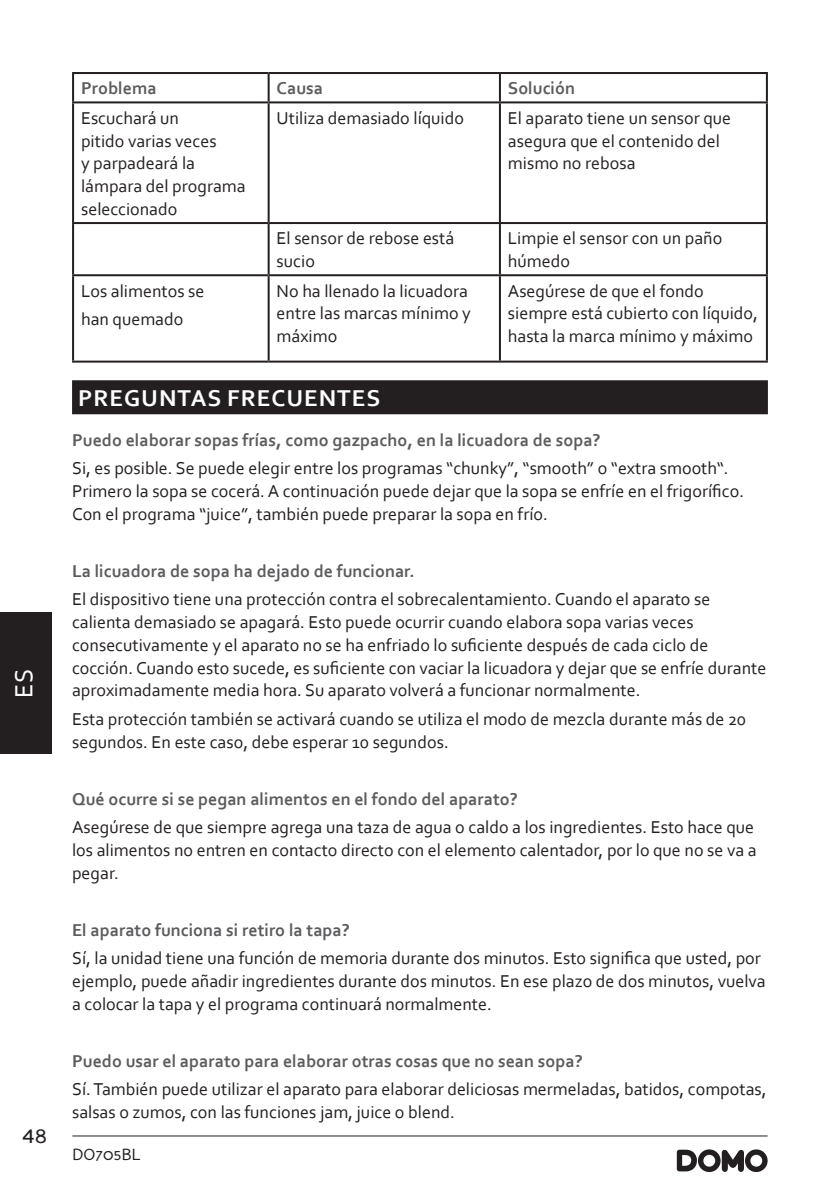
<style>
.page{position:relative;width:840px;height:1191px;background:#fff}
.page>*{position:absolute;margin:0;border:0;box-sizing:border-box;transform-origin:0 0}
.t1{font:26px "Corbel";color:#fff}
.TITEL_NIVEAU_1{font:700 24px "Corbel";letter-spacing:.04em;color:#fff}
.t2{font:24px "Perspective Sans";color:#231f20}
.TEKST{font:18px/22.8px "Corbel";color:#231f20}
.TITEL_NIVEAU_3{font:700 18px "Corbel";color:#5c5c5f}
.t3{font:16px "Perspective Sans";color:#231f20}
</style>
<div class="page">
<hr style="left:72px;top:1135px;width:695px;height:1px;background:#231f20">
<svg style="left:676px;top:1149px;width:91px;height:23px"></svg>
<div style="left:0;top:612px;width:51px;height:142px;background:#231f20"></div>
<div style="left:72px;top:380px;width:695px;height:34px;background:#231f20"></div>
<hr style="left:72px;top:72px;width:196px;height:2px;background:#231f20">
<hr style="left:72px;top:74px;width:2px;height:27px;background:#231f20">
<hr style="left:268px;top:72px;width:231px;height:2px;background:#231f20">
<hr style="left:267px;top:74px;width:2px;height:27px;background:#231f20">
<hr style="left:499px;top:72px;width:268px;height:2px;background:#231f20">
<hr style="left:498px;top:74px;width:2px;height:27px;background:#231f20">
<hr style="left:765px;top:74px;width:2px;height:27px;background:#231f20">
<hr style="left:72px;top:101px;width:196px;height:2px;background:#231f20">
<hr style="left:72px;top:103px;width:2px;height:119px;background:#231f20">
<hr style="left:268px;top:101px;width:231px;height:2px;background:#231f20">
<hr style="left:267px;top:103px;width:2px;height:119px;background:#231f20">
<hr style="left:499px;top:101px;width:268px;height:2px;background:#231f20">
<hr style="left:498px;top:103px;width:2px;height:119px;background:#231f20">
<hr style="left:765px;top:103px;width:2px;height:119px;background:#231f20">
<hr style="left:72px;top:222px;width:196px;height:2px;background:#231f20">
<hr style="left:72px;top:224px;width:2px;height:50px;background:#231f20">
<hr style="left:268px;top:222px;width:231px;height:2px;background:#231f20">
<hr style="left:267px;top:224px;width:2px;height:50px;background:#231f20">
<hr style="left:499px;top:222px;width:268px;height:2px;background:#231f20">
<hr style="left:498px;top:224px;width:2px;height:50px;background:#231f20">
<hr style="left:765px;top:224px;width:2px;height:50px;background:#231f20">
<hr style="left:72px;top:274px;width:196px;height:2px;background:#231f20">
<hr style="left:72px;top:276px;width:2px;height:84px;background:#231f20">
<hr style="left:268px;top:274px;width:231px;height:2px;background:#231f20">
<hr style="left:267px;top:276px;width:2px;height:84px;background:#231f20">
<hr style="left:499px;top:274px;width:268px;height:2px;background:#231f20">
<hr style="left:498px;top:276px;width:2px;height:84px;background:#231f20">
<hr style="left:765px;top:276px;width:2px;height:84px;background:#231f20">
<hr style="left:72px;top:360px;width:196px;height:2px;background:#231f20">
<hr style="left:268px;top:360px;width:231px;height:2px;background:#231f20">
<hr style="left:499px;top:360px;width:268px;height:2px;background:#231f20">
<h1 class="t1" style="left:8px;top:697px;width:30px;rotate:-90deg">ES</h1>
<h2 class="t2" style="left:22px;top:1120px;width:26px">48</h2>
<p class="TITEL_NIVEAU_3" style="left:81px;top:77px;width:77px">Problema</p>
<p class="TITEL_NIVEAU_3" style="left:276px;top:77px;width:48px">Causa</p>
<p class="TITEL_NIVEAU_3" style="left:507px;top:77px;width:69px">Solución</p>
<p class="TEKST" style="left:81px;top:106px;width:166px">Escuchará un<br>pitido varias veces<br>y parpadeará la lámpara del programa seleccionado</p>
<p class="TEKST" style="left:276px;top:106px;width:189px">Utiliza demasiado líquido</p>
<p class="TEKST" style="left:507px;top:106px;width:224px">El aparato tiene un sensor que asegura que el contenido del mismo no rebosa</p>
<p class="TEKST" style="left:276px;top:227px;width:179px">El sensor de rebose está sucio</p>
<p class="TEKST" style="left:507px;top:227px;width:216px">Limpie el sensor con un paño húmedo</p>
<p class="TEKST" style="left:81px;top:279px;width:125px">Los alimentos se</p>
<p class="TEKST" style="left:81px;top:307px;width:104px">han quemado</p>
<p class="TEKST" style="left:276px;top:279px;width:196px">No ha llenado la licuadora entre las marcas mínimo y máximo</p>
<p class="TEKST" style="left:507px;top:279px;width:251px">Asegúrese de que el fondo siempre está cubierto con líquido, hasta la marca mínimo y máximo</p>
<p class="TITEL_NIVEAU_1" style="left:78px;top:383px;width:303px">PREGUNTAS FRECUENTES</p>
<p class="TITEL_NIVEAU_3" style="left:72px;top:428px;width:530px">Puedo elaborar sopas frías, como gazpacho, en la licuadora de sopa?</p>
<p class="TEKST" style="left:72px;top:456px;width:673px">Si, es posible. Se puede elegir entre los programas “chunky”, “smooth” o “extra smooth“.<br>Primero la sopa se cocerá. A continuación puede dejar que la sopa se enfríe en el frigorífico.<br>Con el programa “juice”, también puede preparar la sopa en frío.</p>
<p class="TITEL_NIVEAU_3" style="left:72px;top:559px;width:344px">La licuadora de sopa ha dejado de funcionar.</p>
<p class="TEKST" style="left:72px;top:587px;width:695px">El dispositivo tiene una protección contra el sobrecalentamiento. Cuando el aparato se calienta demasiado se apagará. Esto puede ocurrir cuando elabora sopa varias veces consecutivamente y el aparato no se ha enfriado lo suficiente después de cada ciclo de cocción. Cuando esto sucede, es suficiente con vaciar la licuadora y dejar que se enfríe durante aproximadamente media hora. Su aparato volverá a funcionar normalmente.</p>
<p class="TEKST" style="left:72px;top:707px;width:675px">Esta protección también se activará cuando se utiliza el modo de mezcla durante más de 20 segundos. En este caso, debe esperar 10 segundos.</p>
<p class="TITEL_NIVEAU_3" style="left:72px;top:787px;width:447px">Qué ocurre si se pegan alimentos en el fondo del aparato?</p>
<p class="TEKST" style="left:72px;top:815px;width:685px">Asegúrese de que siempre agrega una taza de agua o caldo a los ingredientes. Esto hace que los alimentos no entren en contacto directo con el elemento calentador, por lo que no se va a pegar.</p>
<p class="TITEL_NIVEAU_3" style="left:72px;top:918px;width:279px">El aparato funciona si retiro la tapa?</p>
<p class="TEKST" style="left:72px;top:946px;width:694px">Sí, la unidad tiene una función de memoria durante dos minutos. Esto significa que usted, por ejemplo, puede añadir ingredientes durante dos minutos. En ese plazo de dos minutos, vuelva a colocar la tapa y el programa continuará normalmente.</p>
<p class="TITEL_NIVEAU_3" style="left:72px;top:1049px;width:512px">Puedo usar el aparato para elaborar otras cosas que no sean sopa?</p>
<p class="TEKST" style="left:72px;top:1077px;width:695px">Sí. También puede utilizar el aparato para elaborar deliciosas mermeladas, batidos, compotas, salsas o zumos, con las funciones jam, juice o blend.</p>
<p class="t3" style="left:72px;top:1145px;width:70px">DO705BL</p>
</div>
